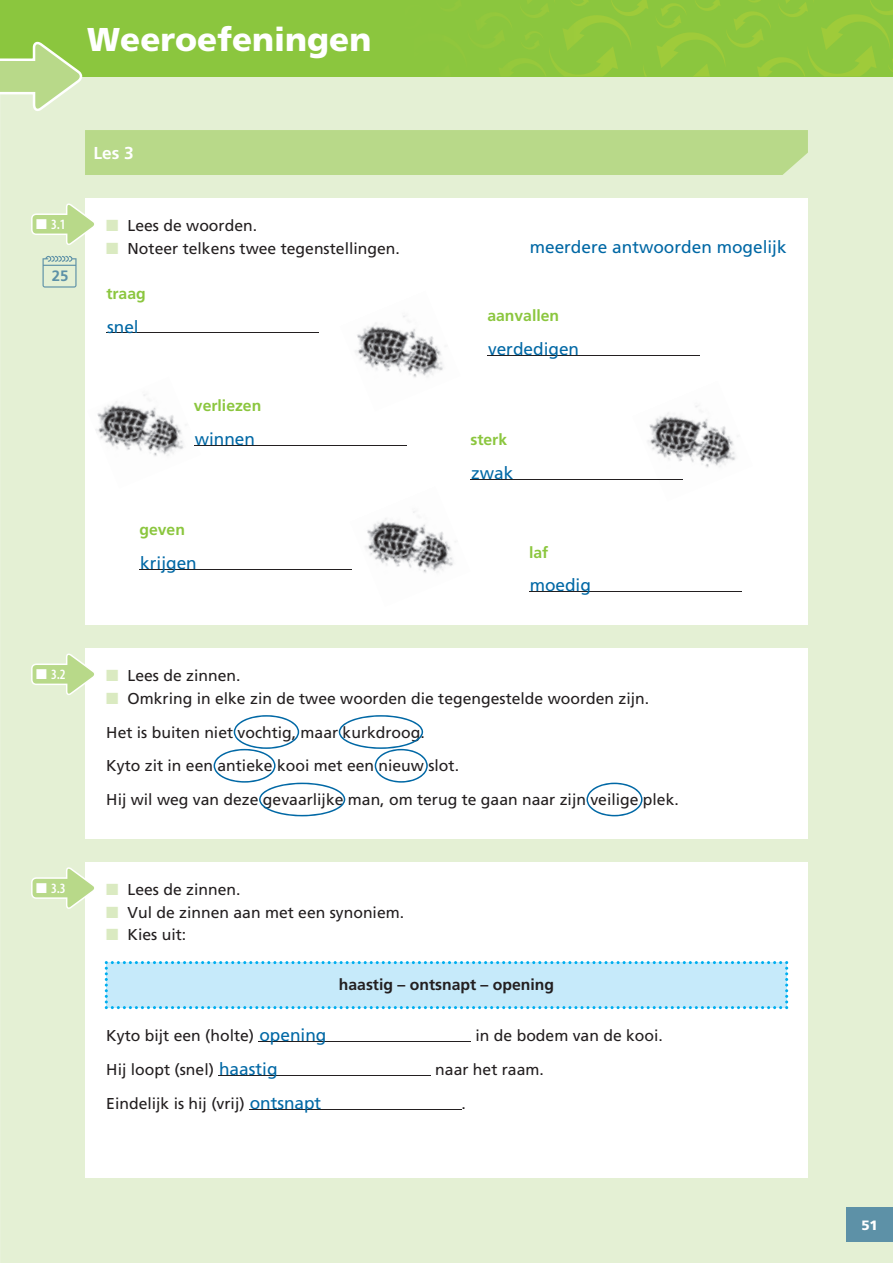
<style>
.page{position:relative;width:893px;height:1263px;background:#fff}
.page>*{position:absolute;margin:0;border:0;box-sizing:border-box;transform-origin:0 0}
.t1{font:900 33px "Frutiger LT Std";color:#fff}
.t2{font:17.25px "Frutiger LT Std";color:#0068a5}
.t3{font:700 17.25px "Frutiger LT Std";color:#fff}
.t4{font:15.75px/33.8px "Frutiger LT Std";color:#231f20}
.t5{font:700 15.75px "Frutiger LT Std";color:#8bc63e}
.t6{font:700 15.75px "Frutiger LT Std";color:#231f20}
.t7{font:700 15px "Frutiger LT Std";color:#5d91a7}
.t8{font:600 condensed 14.25px "Myriad Pro";color:#fff}
.t9{font:900 13.5px "Frutiger LT Std";color:#fff}
.s1{color:#daeac1}
.s2{font-size:17.25px;color:#0068a5}
</style>
<div class="page">
<div style="left:0;top:77px;width:893px;height:1186px;background:#e4f0d4"></div>
<div style="left:0;top:0;width:893px;height:77px;background:#8bc63e"></div>
<svg style="left:0;top:42px;width:82px;height:69px"></svg>
<div style="left:85px;top:130px;width:723px;height:1048px;background:#fff"></div>
<img style="left:821px;top:14px;width:69px;height:32px">
<img style="left:808px;top:45px;width:69px;height:31px">
<img style="left:779px;top:2px;width:29px;height:15px">
<img style="left:757px;top:57px;width:48px;height:19px">
<img style="left:734px;top:11px;width:37px;height:17px">
<img style="left:727px;top:28px;width:37px;height:20px">
<img style="left:695px;top:0;width:25px;height:11px">
<img style="left:657px;top:32px;width:68px;height:36px">
<img style="left:693px;top:63px;width:17px;height:13px">
<img style="left:661px;top:3px;width:25px;height:12px">
<img style="left:656px;top:15px;width:25px;height:13px">
<img style="left:870px;top:0;width:23px;height:15px">
<img style="left:563px;top:15px;width:68px;height:31px">
<img style="left:549px;top:46px;width:69px;height:30px">
<img style="left:521px;top:4px;width:28px;height:14px">
<img style="left:508px;top:59px;width:38px;height:17px">
<img style="left:611px;top:0;width:37px;height:16px">
<svg style="left:749px;top:0;width:12px;height:3px"></svg>
<img style="left:571px;top:0;width:18px;height:6px">
<img style="left:525px;top:31px;width:16px;height:9px">
<img style="left:525px;top:41px;width:14px;height:8px">
<div style="left:85px;top:96px;width:723px;height:79px;background:#e4f0d4"></div>
<svg style="left:105px;top:961px;width:683px;height:48px;background:#bde7f9"></svg>
<div style="left:85px;top:130px;width:723px;height:45px;background:#b8d989"></div>
<hr style="left:259px;top:1041px;width:212px;height:1px;background:#231f20">
<hr style="left:218px;top:1075px;width:213px;height:1px;background:#231f20">
<hr style="left:249px;top:1109px;width:213px;height:1px;background:#231f20">
<svg style="left:43px;top:256px;width:34px;height:32px"></svg>
<svg style="left:31px;top:203px;width:63px;height:42px"></svg>
<div style="left:85px;top:175px;width:725px;height:23px;background:#e4f0d4"></div>
<img style="left:355px;top:316px;width:88px;height:62px">
<img style="left:647px;top:406px;width:91px;height:62px">
<img style="left:365px;top:511px;width:91px;height:62px">
<img style="left:95px;top:394px;width:89px;height:62px">
<hr style="left:106px;top:333px;width:213px;height:1px;background:#231f20">
<hr style="left:487px;top:355px;width:213px;height:1px;background:#231f20">
<hr style="left:194px;top:445px;width:213px;height:1px;background:#231f20">
<hr style="left:470px;top:479px;width:213px;height:1px;background:#231f20">
<hr style="left:529px;top:591px;width:213px;height:1px;background:#231f20">
<hr style="left:140px;top:569px;width:212px;height:1px;background:#231f20">
<svg style="left:31px;top:653px;width:63px;height:42px"></svg>
<div style="left:85px;top:625px;width:725px;height:23px;background:#e4f0d4"></div>
<svg style="left:214px;top:715px;width:214px;height:101px"></svg>
<svg style="left:586px;top:783px;width:56px;height:33px"></svg>
<svg style="left:31px;top:867px;width:63px;height:42px"></svg>
<div style="left:85px;top:839px;width:725px;height:22px;background:#e4f0d4"></div>
<div style="left:846px;top:1208px;width:47px;height:34px;background:#5d91a7"></div>
<h1 class="t1" style="left:87px;top:19px;width:286px">Weeroefeningen</h1>
<p class="t3" style="left:94px;top:143px;width:42px">Les 3</p>
<p class="t8" style="left:36px;top:217px;width:31px">■ 3.1</p>
<p class="t4" style="left:106px;top:209px;width:152px"><span class="s1">■</span> Lees de woorden.</p>
<p class="t4" style="left:106px;top:232px;width:295px"><span class="s1">■</span> Noteer telkens twee tegenstellingen.</p>
<p class="t2" style="left:530px;top:237px;width:258px">meerdere antwoorden mogelijk</p>
<p class="t7" style="left:52px;top:267px;width:18px">25</p>
<p class="t5" style="left:106px;top:284px;width:41px">traag</p>
<p class="t2" style="left:107px;top:316px;width:33px">snel</p>
<p class="t5" style="left:487px;top:307px;width:73px">aanvallen</p>
<p class="t2" style="left:488px;top:339px;width:93px">verdedigen</p>
<p class="t5" style="left:194px;top:397px;width:69px">verliezen</p>
<p class="t2" style="left:195px;top:429px;width:62px">winnen</p>
<p class="t5" style="left:470px;top:430px;width:38px">sterk</p>
<p class="t2" style="left:471px;top:463px;width:44px">zwak</p>
<p class="t5" style="left:140px;top:520px;width:47px">geven</p>
<p class="t2" style="left:140px;top:553px;width:58px">krijgen</p>
<p class="t5" style="left:529px;top:543px;width:21px">laf</p>
<p class="t2" style="left:530px;top:575px;width:63px">moedig</p>
<p class="t8" style="left:36px;top:667px;width:31px">■ 3.2</p>
<p class="t4" style="left:106px;top:659px;width:136px"><span class="s1">■</span> Lees de zinnen.</p>
<p class="t4" style="left:106px;top:682px;width:574px"><span class="s1">■</span> Omkring in elke zin de twee woorden die tegengestelde woorden zijn.<br>Het is buiten niet vochtig, maar kurkdroog.<br>Kyto zit in een antieke kooi met een nieuw slot.<br>Hij wil weg van deze gevaarlijke man, om terug te gaan naar zijn veilige plek.</p>
<p class="t8" style="left:36px;top:881px;width:31px">■ 3.3</p>
<p class="t4" style="left:106px;top:873px;width:136px"><span class="s1">■</span> Lees de zinnen.</p>
<p class="t4" style="left:106px;top:895px;width:299px"><span class="s1">■</span> Vul de zinnen aan met een synoniem.</p>
<p class="t4" style="left:106px;top:918px;width:81px"><span class="s1">■</span> Kies uit:</p>
<p class="t6" style="left:339px;top:975px;width:217px">haastig – ontsnapt – opening</p>
<p class="t4" style="left:106px;top:1019px;width:222px">Kyto bijt een (holte) <span class="s2">opening</span></p>
<p class="t4" style="left:476px;top:1019px;width:189px">in de bodem van de kooi.</p>
<p class="t4" style="left:106px;top:1053px;width:173px">Hij loopt (snel) <span class="s2">haastig</span></p>
<p class="t4" style="left:435px;top:1053px;width:110px">naar het raam.</p>
<p class="t4" style="left:106px;top:1087px;width:216px">Eindelijk is hij (vrij) <span class="s2">ontsnapt</span></p>
<p class="t4" style="left:462px;top:1087px;width:6px">.</p>
<p class="t9" style="left:861px;top:1217px;width:18px">51</p>
</div>
